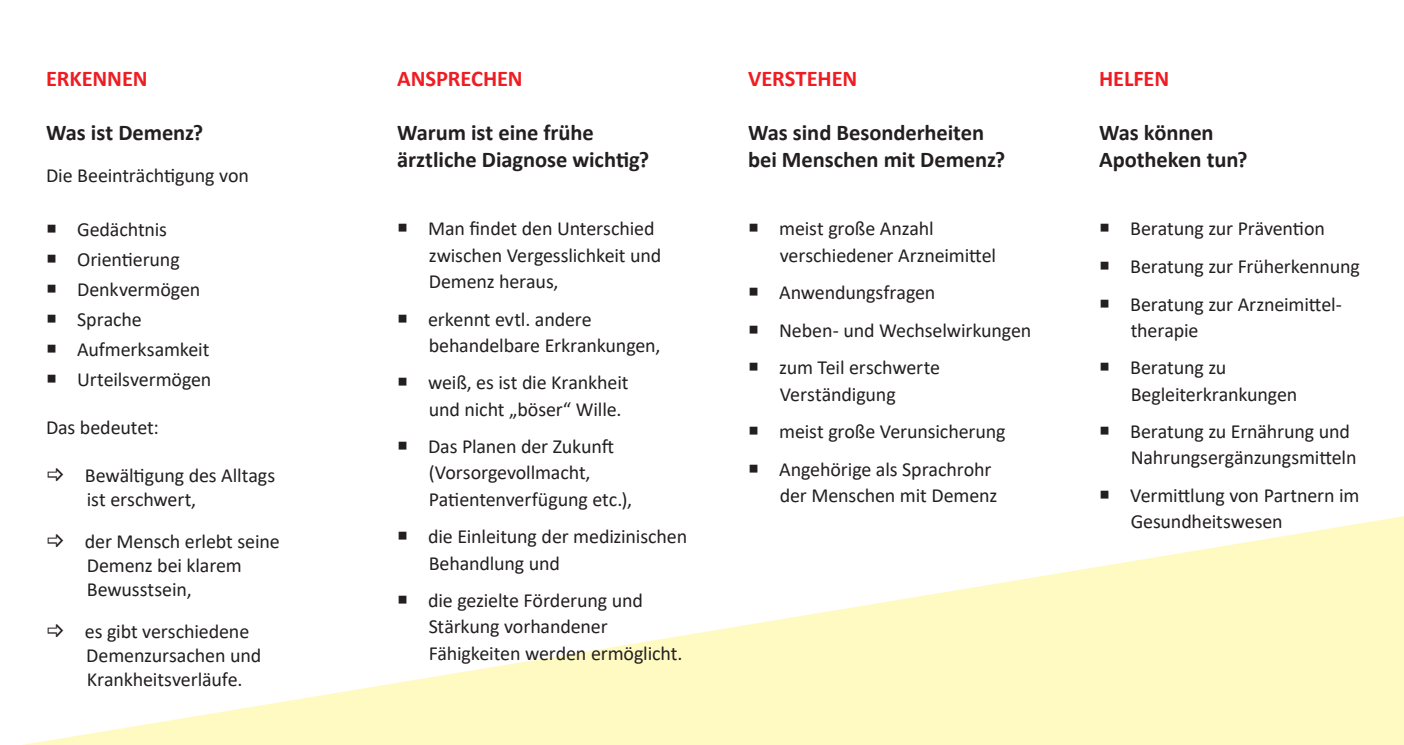
<style>
.page{position:relative;width:1404px;height:745px;background:#fff}
.page>*{position:absolute;margin:0;border:0;box-sizing:border-box;transform-origin:0 0}
.t1{font:700 22.5px "Calibri";letter-spacing:-.005em;color:#231f20}
.t2{font:700 22.5px "Calibri";letter-spacing:-.005em;color:#ee1d23}
.t3{font:20px/26.2px "Calibri";letter-spacing:-.01em;color:#231f20}
</style>
<div class="page">
<svg style="left:29px;top:516px;width:1374px;height:228px"></svg>
<svg style="left:48px;top:534px;width:15px;height:12px"></svg>
<svg style="left:48px;top:623px;width:15px;height:13px"></svg>
<p class="t2" style="left:46px;top:62px;width:103px">ERKENNEN</p>
<p class="t1" style="left:46px;top:116px;width:159px">Was ist Demenz?</p>
<p class="t3" style="left:46px;top:162px;width:204px">Die Beeinträchtigung von</p>
<p class="t3" style="left:46px;top:216px;width:122px">○ Gedächtnis</p>
<p class="t3" style="left:46px;top:246px;width:135px">○ Orientierung</p>
<p class="t3" style="left:46px;top:276px;width:156px">○ Denkvermögen</p>
<p class="t3" style="left:46px;top:306px;width:97px">○ Sprache</p>
<p class="t3" style="left:46px;top:336px;width:165px">○ Aufmerksamkeit</p>
<p class="t3" style="left:46px;top:366px;width:167px">○ Urteilsvermögen</p>
<p class="t3" style="left:46px;top:414px;width:114px">Das bedeutet:</p>
<p class="t3" style="left:85px;top:462px;width:192px">Bewältigung des Alltags</p>
<p class="t3" style="left:87px;top:486px;width:111px">ist erschwert,</p>
<p class="t3" style="left:85px;top:527px;width:196px">der Mensch erlebt seine</p>
<p class="t3" style="left:87px;top:551px;width:157px">Demenz bei klarem</p>
<p class="t3" style="left:87px;top:575px;width:106px">Bewusstsein,</p>
<p class="t3" style="left:85px;top:617px;width:166px">es gibt verschiedene</p>
<p class="t3" style="left:86px;top:641px;width:176px">Demenzursachen und</p>
<p class="t3" style="left:87px;top:665px;width:157px">Krankheitsverläufe.</p>
<p class="t2" style="left:397px;top:62px;width:127px">ANSPRECHEN</p>
<p class="t1" style="left:397px;top:116px;width:198px">Warum ist eine frühe</p>
<p class="t1" style="left:397px;top:143px;width:254px">ärztliche Diagnose wichtig?</p>
<p class="t3" style="left:428px;top:215px;width:234px;text-indent:-32px">○ Man findet den Unterschied zwischen Vergesslichkeit und</p>
<p class="t3" style="left:428px;top:267px;width:131px">Demenz heraus,</p>
<p class="t3" style="left:397px;top:305px;width:196px">○ erkennt evtl. andere</p>
<p class="t3" style="left:428px;top:331px;width:233px">behandelbare Erkrankungen,</p>
<p class="t3" style="left:397px;top:369px;width:233px">○ weiß, es ist die Krankheit</p>
<p class="t3" style="left:428px;top:395px;width:194px">und nicht „böser“ Wille.</p>
<p class="t3" style="left:397px;top:432px;width:218px">○ Das Planen der Zukunft</p>
<p class="t3" style="left:428px;top:459px;width:163px">(Vorsorgevollmacht,</p>
<p class="t3" style="left:428px;top:485px;width:205px">Patientenverfügung etc.),</p>
<p class="t3" style="left:397px;top:522px;width:291px">○ die Einleitung der medizinischen</p>
<p class="t3" style="left:428px;top:549px;width:133px">Behandlung und</p>
<p class="t3" style="left:397px;top:586px;width:247px">○ die gezielte Förderung und</p>
<p class="t3" style="left:428px;top:612px;width:180px">Stärkung vorhandener</p>
<p class="t3" style="left:428px;top:639px;width:255px">Fähigkeiten werden ermöglicht.</p>
<p class="t2" style="left:748px;top:62px;width:111px">VERSTEHEN</p>
<p class="t1" style="left:748px;top:116px;width:238px">Was sind Besonderheiten</p>
<p class="t1" style="left:748px;top:143px;width:259px">bei Menschen mit Demenz?</p>
<p class="t3" style="left:779px;top:215px;width:218px;text-indent:-32px">○ meist große Anzahl verschiedener Arzneimittel</p>
<p class="t3" style="left:748px;top:279px;width:189px">○ Anwendungsfragen</p>
<p class="t3" style="left:748px;top:316px;width:285px">○ Neben- und Wechselwirkungen</p>
<p class="t3" style="left:779px;top:354px;width:162px;text-indent:-32px">○ zum Teil erschwerte<br>Verständigung</p>
<p class="t3" style="left:748px;top:417px;width:259px">○ meist große Verunsicherung</p>
<p class="t3" style="left:748px;top:455px;width:251px;text-align:right">○ Angehörige als Sprachrohr der Menschen mit Demenz</p>
<p class="t2" style="left:1098px;top:62px;width:72px">HELFEN</p>
<p class="t1" style="left:1098px;top:116px;width:116px">Was können</p>
<p class="t1" style="left:1098px;top:143px;width:150px">Apotheken tun?</p>
<p class="t3" style="left:1098px;top:215px;width:227px">○ Beratung zur Prävention</p>
<p class="t3" style="left:1098px;top:252px;width:262px">○ Beratung zur Früherkennung</p>
<p class="t3" style="left:1130px;top:290px;width:213px;text-indent:-32px">○ Beratung zur Arzneimittel&shy;therapie</p>
<p class="t3" style="left:1130px;top:354px;width:168px;text-indent:-32px">○ Beratung zu<br>Begleiterkrankungen</p>
<p class="t3" style="left:1130px;top:417px;width:227px;text-indent:-32px">○ Beratung zu Ernährung und<br>Nahrungsergänzungsmitteln</p>
<p class="t3" style="left:1098px;top:481px;width:262px">○ Vermittlung von Partnern im</p>
<p class="t3" style="left:1130px;top:507px;width:153px">Gesundheitswesen</p>
</div>
